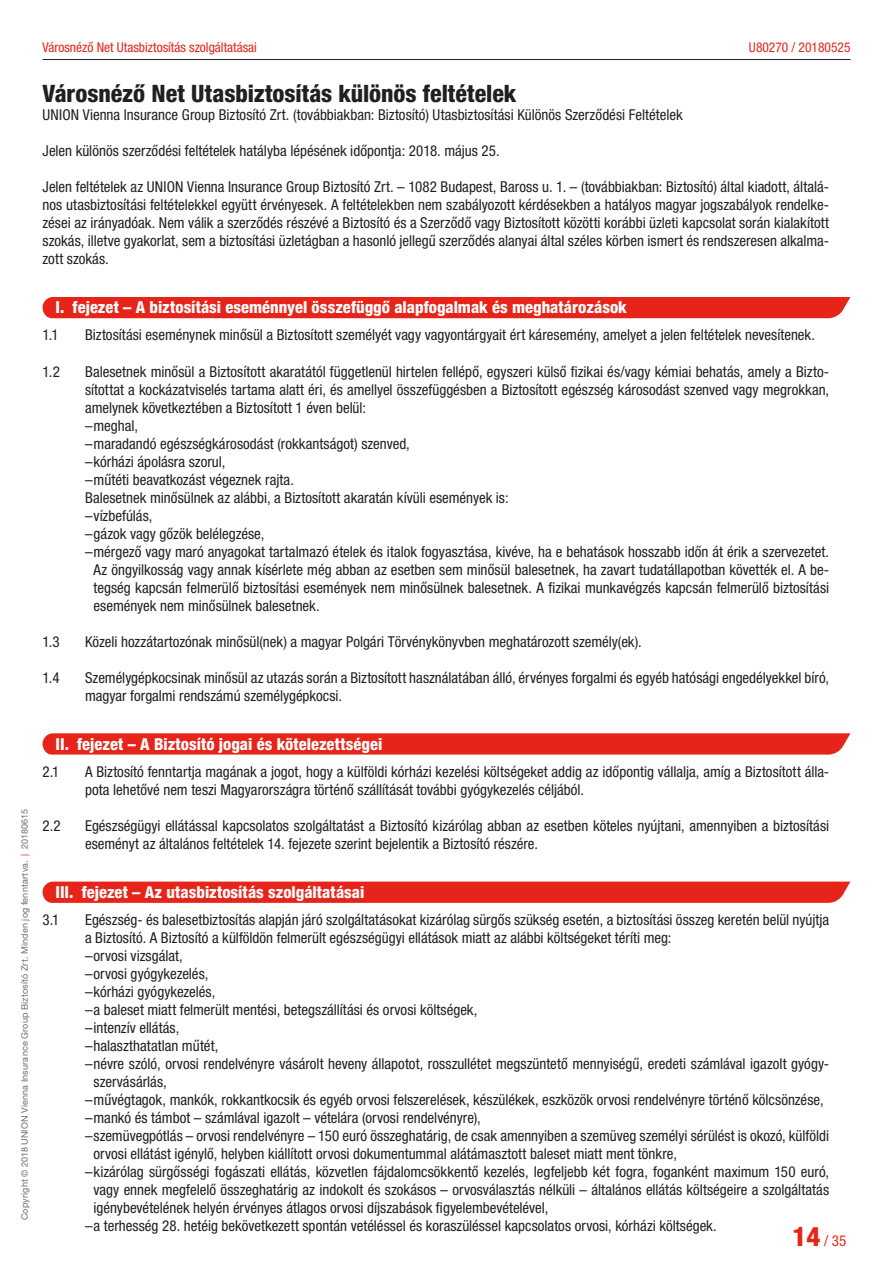
<style>
.page{position:relative;width:893px;height:1263px;background:#fff}
.page>*{position:absolute;margin:0;border:0;box-sizing:border-box;transform-origin:0 0}
.t1{font:800 condensed 24px "Helvetica Neue LT Pro";color:#231f20}
.t2{font:800 condensed 16.5px "Helvetica Neue LT Pro";color:#fff}
.t3{font:condensed 15px/18px "Helvetica Neue LT Pro";color:#231f20}
.t4{font:condensed 15px "Helvetica Neue LT Pro";color:#e72419}
.t5{font:condensed 13.5px "Helvetica Neue LT Pro";color:#e72419}
.t6{font:9px "Helvetica Neue LT Pro";letter-spacing:.02em;color:#6c6d70}
.s1{color:#e72419}
.s2{font-weight:800;font-size:27px}
</style>
<div class="page">
<div style="left:42px;top:297px;width:808px;height:21px;background:#e72419"></div>
<div style="left:42px;top:733px;width:808px;height:21px;background:#e72419"></div>
<svg style="left:42px;top:881px;width:808px;height:22px;background:#e82d23"></svg>
<hr style="left:43px;top:59px;width:807px;height:1px;background:#231f20">
<p class="t6" style="left:19px;top:1220px;width:413px;rotate:-90deg">Copyright © 2018 UNION Vienna Insurance Group Biztosító Zrt. Minden jog fenntartva. <span class="s1">|</span> 20180615</p>
<p class="t5" style="left:43px;top:40px;width:216px">Városnéző Net Utasbiztosítás szolgáltatásai</p>
<p class="t5" style="left:749px;top:40px;width:103px">U80270 / 20180525</p>
<h1 class="t1" style="left:43px;top:79px;width:475px">Városnéző Net Utasbiztosítás különös feltételek</h1>
<p class="t3" style="left:43px;top:106px;width:642px">UNION Vienna Insurance Group Biztosító Zrt. (továbbiakban: Biztosító) Utasbiztosítási Különös Szerződési Feltételek</p>
<p class="t3" style="left:43px;top:142px;width:459px">Jelen különös szerződési feltételek hatályba lépésének időpontja: 2018. május 25.</p>
<p class="t3" style="left:43px;top:178px;width:788px;text-align:justify">Jelen feltételek az UNION Vienna Insurance Group Biztosító Zrt. – 1082 Budapest, Baross u. 1. – (továbbiakban: Biztosító) által kiadott, általá&shy;nos utasbiztosítási feltételekkel együtt érvényesek. A feltételekben nem szabályozott kérdésekben a hatályos magyar jogszabályok rendelke&shy;zései az irányadóak. Nem válik a szerződés részévé a Biztosító és a Szerződő vagy Biztosított közötti korábbi üzleti kapcsolat során kialakított szokás, illetve gyakorlat, sem a biztosítási üzletágban a hasonló jellegű szerződés alanyai által széles körben ismert és rendszeresen alkalma&shy;zott szokás.</p>
<p class="t2" style="left:56px;top:297px;width:573px">I. fejezet – A biztosítási eseménnyel összefüggő alapfogalmak és meghatározások</p>
<p class="t3" style="left:43px;top:326px;width:18px">1.1</p>
<p class="t3" style="left:85px;top:326px;width:731px">Biztosítási eseménynek minősül a Biztosított személyét vagy vagyontárgyait ért káresemény, amelyet a jelen feltételek nevesítenek.</p>
<p class="t3" style="left:43px;top:362px;width:19px">1.2</p>
<p class="t3" style="left:85px;top:362px;width:746px">Balesetnek minősül a Biztosított akaratától függetlenül hirtelen fellépő, egyszeri külső fizikai és/vagy kémiai behatás, amely a Bizto-</p>
<p class="t3" style="left:85px;top:380px;width:746px">sítottat a kockázatviselés tartama alatt éri, és amellyel összefüggésben a Biztosított egészség károsodást szenved vagy megrokkan,</p>
<p class="t3" style="left:85px;top:398px;width:282px">amelynek következtében a Biztosított 1 éven belül:</p>
<p class="t3" style="left:85px;top:416px;width:54px">–meghal,</p>
<p class="t3" style="left:85px;top:434px;width:326px">–maradandó egészségkárosodást (rokkantságot) szenved,</p>
<p class="t3" style="left:85px;top:452px;width:142px">–kórházi ápolásra szorul,</p>
<p class="t3" style="left:85px;top:470px;width:210px">–műtéti beavatkozást végeznek rajta.</p>
<p class="t3" style="left:85px;top:488px;width:425px">Balesetnek minősülnek az alábbi, a Biztosított akaratán kívüli események is:</p>
<p class="t3" style="left:85px;top:506px;width:69px">–vízbefúlás,</p>
<p class="t3" style="left:85px;top:524px;width:181px">–gázok vagy gőzök belélegzése,</p>
<p class="t3" style="left:85px;top:542px;width:746px">–mérgező vagy maró anyagokat tartalmazó ételek és italok fogyasztása, kivéve, ha e behatások hosszabb időn át érik a szervezetet.</p>
<p class="t3" style="left:94px;top:560px;width:737px">Az öngyilkosság vagy annak kísérlete még abban az esetben sem minősül balesetnek, ha zavart tudatállapotban követték el. A be-</p>
<p class="t3" style="left:94px;top:578px;width:737px">tegség kapcsán felmerülő biztosítási események nem minősülnek balesetnek. A fizikai munkavégzés kapcsán felmerülő biztosítási</p>
<p class="t3" style="left:94px;top:596px;width:228px">események nem minősülnek balesetnek.</p>
<p class="t3" style="left:43px;top:632px;width:19px">1.3</p>
<p class="t3" style="left:85px;top:632px;width:558px">Közeli hozzátartozónak minősül(nek) a magyar Polgári Törvénykönyvben meghatározott személy(ek).</p>
<p class="t3" style="left:43px;top:668px;width:19px">1.4</p>
<p class="t3" style="left:85px;top:668px;width:746px">Személygépkocsinak minősül az utazás során a Biztosított használatában álló, érvényes forgalmi és egyéb hatósági engedélyekkel bíró, magyar forgalmi rendszámú személygépkocsi.</p>
<p class="t2" style="left:56px;top:733px;width:328px">II. fejezet – A Biztosító jogai és kötelezettségei</p>
<p class="t3" style="left:43px;top:762px;width:18px">2.1</p>
<p class="t3" style="left:85px;top:762px;width:746px">A Biztosító fenntartja magának a jogot, hogy a külföldi kórházi kezelési költségeket addig az időpontig vállalja, amíg a Biztosított álla&shy;pota lehetővé nem teszi Magyarországra történő szállítását további gyógykezelés céljából.</p>
<p class="t3" style="left:43px;top:816px;width:20px">2.2</p>
<p class="t3" style="left:85px;top:816px;width:746px">Egészségügyi ellátással kapcsolatos szolgáltatást a Biztosító kizárólag abban az esetben köteles nyújtani, amennyiben a biztosítási eseményt az általános feltételek 14. fejezete szerint bejelentik a Biztosító részére.</p>
<p class="t2" style="left:56px;top:882px;width:310px">III. fejezet – Az utasbiztosítás szolgáltatásai</p>
<p class="t3" style="left:43px;top:911px;width:18px">3.1</p>
<p class="t3" style="left:85px;top:911px;width:746px">Egészség- és balesetbiztosítás alapján járó szolgáltatásokat kizárólag sürgős szükség esetén, a biztosítási összeg keretén belül nyújtja</p>
<p class="t3" style="left:85px;top:929px;width:588px">a Biztosító. A Biztosító a külföldön felmerült egészségügyi ellátások miatt az alábbi költségeket téríti meg:</p>
<p class="t3" style="left:85px;top:947px;width:99px">–orvosi vizsgálat,</p>
<p class="t3" style="left:85px;top:965px;width:125px">–orvosi gyógykezelés,</p>
<p class="t3" style="left:85px;top:983px;width:132px">–kórházi gyógykezelés,</p>
<p class="t3" style="left:85px;top:1001px;width:394px">–a baleset miatt felmerült mentési, betegszállítási és orvosi költségek,</p>
<p class="t3" style="left:85px;top:1019px;width:96px">–intenzív ellátás,</p>
<p class="t3" style="left:85px;top:1037px;width:135px">–halaszthatatlan műtét,</p>
<p class="t3" style="left:85px;top:1055px;width:746px">–névre szóló, orvosi rendelvényre vásárolt heveny állapotot, rosszullétet megszüntető mennyiségű, eredeti számlával igazolt gyógy-</p>
<p class="t3" style="left:94px;top:1073px;width:75px">szervásárlás,</p>
<p class="t3" style="left:85px;top:1091px;width:740px">–művégtagok, mankók, rokkantkocsik és egyéb orvosi felszerelések, készülékek, eszközök orvosi rendelvényre történő kölcsönzése,</p>
<p class="t3" style="left:85px;top:1109px;width:397px">–mankó és támbot – számlával igazolt – vételára (orvosi rendelvényre),</p>
<p class="t3" style="left:85px;top:1127px;width:746px">–szemüvegpótlás – orvosi rendelvényre – 150 euró összeghatárig, de csak amennyiben a szemüveg személyi sérülést is okozó, külföldi</p>
<p class="t3" style="left:94px;top:1145px;width:585px">orvosi ellátást igénylő, helyben kiállított orvosi dokumentummal alátámasztott baleset miatt ment tönkre,</p>
<p class="t3" style="left:85px;top:1163px;width:746px">–kizárólag sürgősségi fogászati ellátás, közvetlen fájdalomcsökkentő kezelés, legfeljebb két fogra, foganként maximum 150 euró,</p>
<p class="t3" style="left:94px;top:1181px;width:737px">vagy ennek megfelelő összeghatárig az indokolt és szokásos – orvosválasztás nélküli – általános ellátás költségeire a szolgáltatás</p>
<p class="t3" style="left:94px;top:1199px;width:456px">igénybevételének helyén érvényes átlagos orvosi díjszabások figyelembevételével,</p>
<p class="t3" style="left:85px;top:1217px;width:633px">–a terhesség 28. hetéig bekövetkezett spontán vetéléssel és koraszüléssel kapcsolatos orvosi, kórházi költségek.</p>
<p class="t4" style="left:792px;top:1232px;width:55px"><span class="s2">14</span> / 35</p>
</div>
